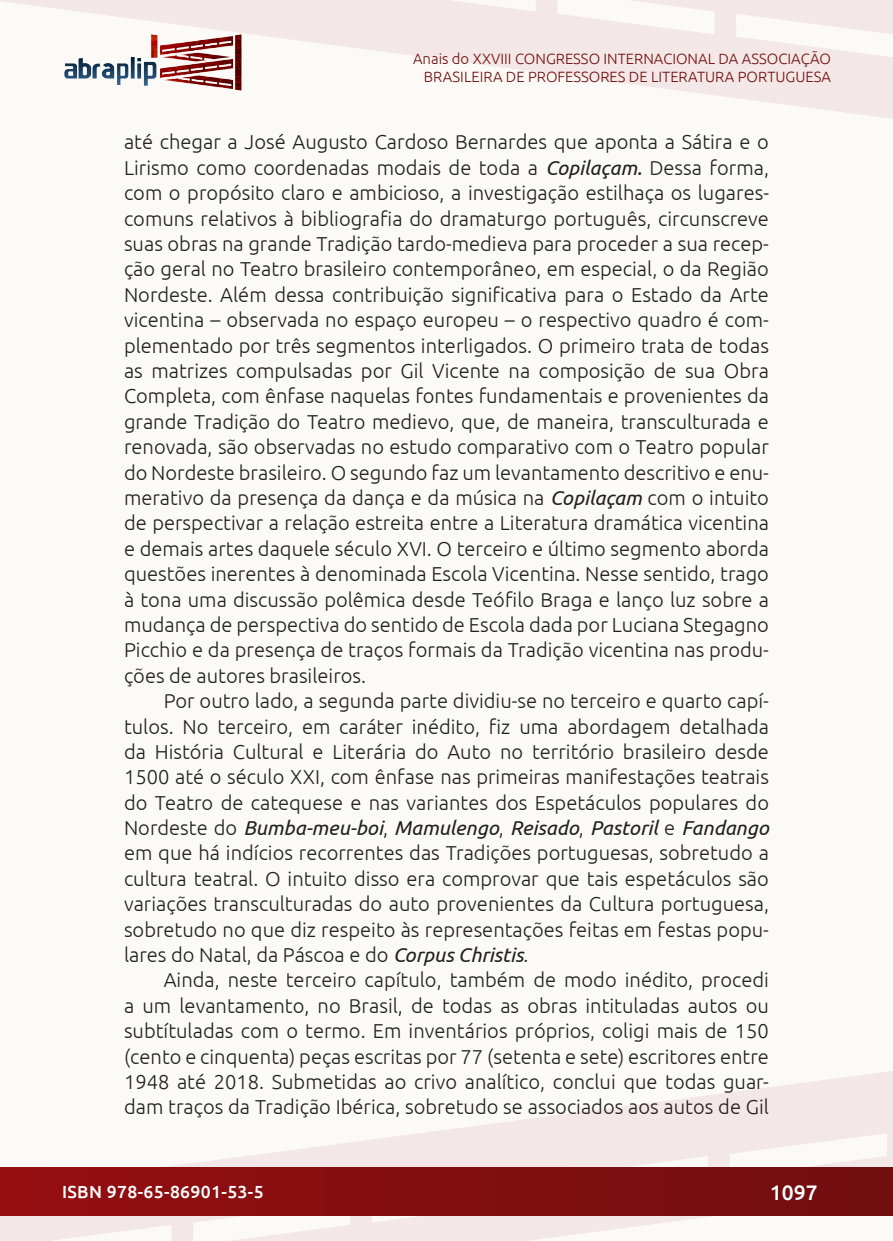
<style>
.page{position:relative;width:893px;height:1241px;background:#fff}
.page>*{position:absolute;margin:0;border:0;box-sizing:border-box;transform-origin:0 0}
.t1{font:500 21px "Ubuntu";color:#fff}
._7_CORPO{font:300 20.12px/25.4px "Ubuntu";color:#231f20;text-align:justify}
.t2{font:500 17.5px "Ubuntu";letter-spacing:.02em;color:#fff}
.t3{font:300 14.88px/17.8px "Ubuntu";color:#700e10;text-align:right}
.s1{font-weight:400;font-style:italic}
</style>
<div class="page">
<div style="left:0;top:0;width:893px;height:1240px;background:#fcfaf7"></div>
<svg style="left:0;top:1071px;width:893px;height:169px"></svg>
<svg style="left:0;top:0;width:893px;height:119px"></svg>
<div style="left:1px;top:1167px;width:891px;height:47px;background:linear-gradient(to right,#950e10,#700e10)"></div>
<img style="left:62px;top:31px;width:182px;height:62px">
<p class="t3" style="left:413px;top:49px;width:419px">Anais do XXVIII CONGRESSO INTERNACIONAL DA ASSOCIAÇÃO<br>BRASILEIRA DE PROFESSORES DE LITERATURA PORTUGUESA</p>
<p class="_7_CORPO" style="left:124px;top:129px;width:646px">até chegar a José Augusto Cardoso Bernardes que aponta a Sátira e o Lirismo como coordenadas modais de toda a <span class="s1">Copilaçam.</span> Dessa forma, com o propósito claro e ambicioso, a investigação estilhaça os lugares&shy;comuns relativos à bibliografia do dramaturgo português, circunscreve suas obras na grande Tradição tardo-medieva para proceder a sua recep&shy;ção geral no Teatro brasileiro contemporâneo, em especial, o da Região Nordeste. Além dessa contribuição significativa para o Estado da Arte vicentina – observada no espaço europeu – o respectivo quadro é com&shy;plementado por três segmentos interligados. O primeiro trata de todas as matrizes compulsadas por Gil Vicente na composição de sua Obra Completa, com ênfase naquelas fontes fundamentais e provenientes da grande Tradição do Teatro medievo, que, de maneira, transculturada e renovada, são observadas no estudo comparativo com o Teatro popular do Nordeste brasileiro. O segundo faz um levantamento descritivo e enu&shy;merativo da presença da dança e da música na <span class="s1">Copilaçam</span> com o intuito de perspectivar a relação estreita entre a Literatura dramática vicentina e demais artes daquele século XVI. O terceiro e último segmento aborda questões inerentes à denominada Escola Vicentina. Nesse sentido, trago à tona uma discussão polêmica desde Teófilo Braga e lanço luz sobre a mudança de perspectiva do sentido de Escola dada por Luciana Stegagno Picchio e da presença de traços formais da Tradição vicentina nas produ&shy;ções de autores brasileiros.</p>
<p class="_7_CORPO" style="left:124px;top:687px;width:646px;text-indent:40px">Por outro lado, a segunda parte dividiu-se no terceiro e quarto capí&shy;tulos. No terceiro, em caráter inédito, fiz uma abordagem detalhada da História Cultural e Literária do Auto no território brasileiro desde 1500 até o século XXI, com ênfase nas primeiras manifestações teatrais do Teatro de catequese e nas variantes dos Espetáculos populares do Nordeste do <span class="s1">Bumba-meu-boi</span>, <span class="s1">Mamulengo</span>, <span class="s1">Reisado</span>, <span class="s1">Pastoril</span> e <span class="s1">Fandango </span>em que há indícios recorrentes das Tradições portuguesas, sobretudo a cultura teatral. O intuito disso era comprovar que tais espetáculos são variações transculturadas do auto provenientes da Cultura portuguesa, sobretudo no que diz respeito às representações feitas em festas popu&shy;lares do Natal, da Páscoa e do <span class="s1">Corpus Christis</span>.</p>
<p class="_7_CORPO" style="left:124px;top:966px;width:646px;text-indent:40px">Ainda, neste terceiro capítulo, também de modo inédito, procedi a um levantamento, no Brasil, de todas as obras intituladas autos ou subtítuladas com o termo. Em inventários próprios, coligi mais de 150 (cento e cinquenta) peças escritas por 77 (setenta e sete) escritores entre 1948 até 2018. Submetidas ao crivo analítico, conclui que todas guar&shy;dam traços da Tradição Ibérica, sobretudo se associados aos autos de Gil</p>
<p class="t2" style="left:62px;top:1180px;width:203px">ISBN 978-65-86901-53-5</p>
<p class="t1" style="left:770px;top:1178px;width:49px">1097</p>
</div>
